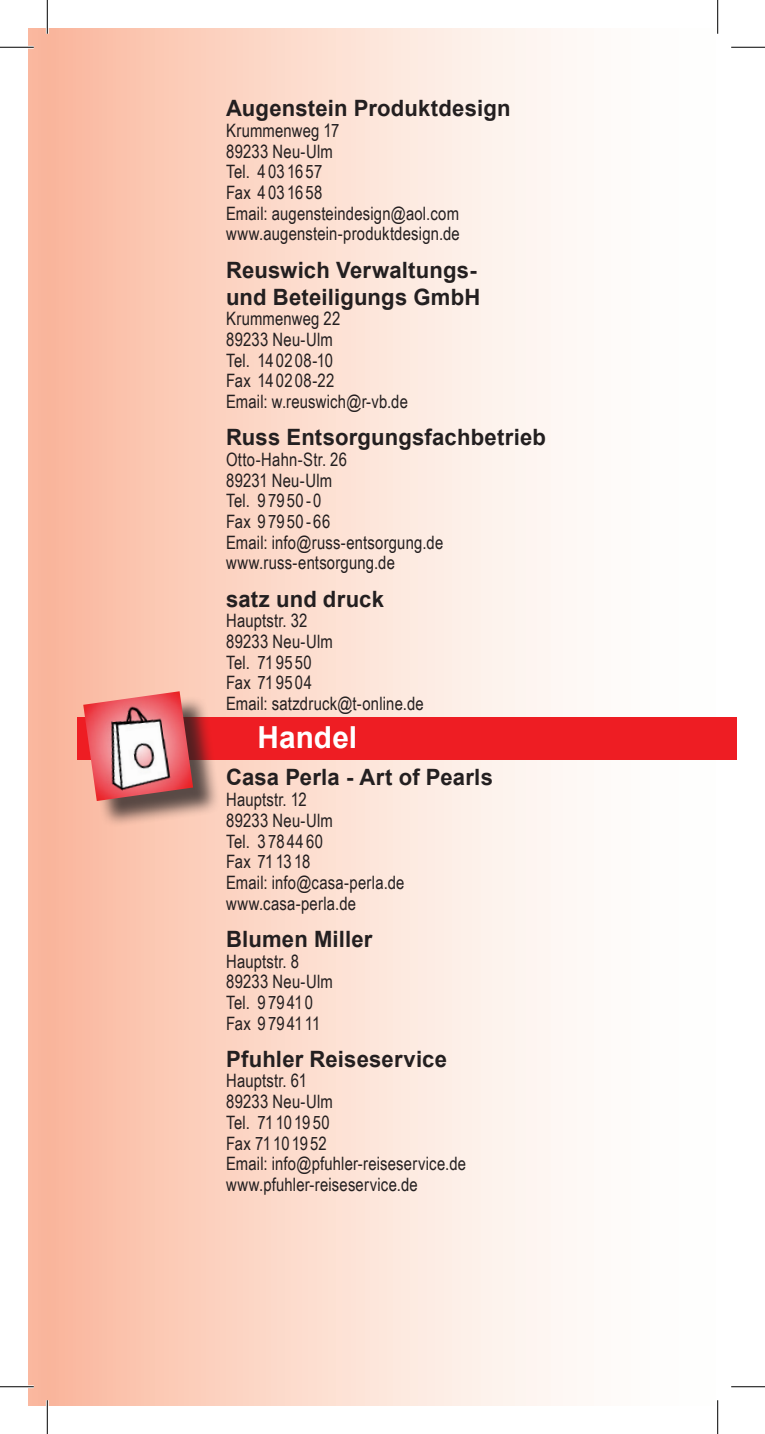
<style>
.page{position:relative;width:765px;height:1434px;background:#fff}
.page>*{position:absolute;margin:0;border:0;box-sizing:border-box;transform-origin:0 0}
.t1{font:700 30.38px "Arial";color:#fff}
.t2{font:700 22.5px/27px "Arial";letter-spacing:.01em;color:#231f20}
.t3{font:18.45px/20.7px "Arial Narrow";letter-spacing:.01em;color:#231f20}
</style>
<div class="page">
<div style="left:47px;top:28px;width:689px;height:1378px;background:linear-gradient(to right,#fbbea5,#fff)"></div>
<div style="left:28px;top:28px;width:21px;height:1378px;background:#f9b69d"></div>
<div style="left:78px;top:717px;width:658px;height:43px;background:#ee1d23"></div>
<div style="left:87px;top:695px;width:132px;height:132px;background:#231f20;opacity:.75"></div>
<img style="left:83px;top:691px;width:110px;height:110px">
<hr style="left:0;top:46px;width:34px;height:3px;background:#fff">
<hr style="left:730px;top:46px;width:34px;height:3px;background:#fff">
<hr style="left:0;top:1385px;width:34px;height:3px;background:#fff">
<hr style="left:730px;top:1385px;width:34px;height:3px;background:#fff">
<hr style="left:46px;top:0;width:3px;height:34px;background:#fff">
<hr style="left:46px;top:1400px;width:3px;height:34px;background:#fff">
<hr style="left:716px;top:0;width:2px;height:34px;background:#fff">
<hr style="left:716px;top:1400px;width:2px;height:34px;background:#fff">
<hr style="left:0;top:47px;width:34px;height:1px;background:#000">
<hr style="left:730px;top:47px;width:34px;height:1px;background:#000">
<hr style="left:0;top:1386px;width:34px;height:1px;background:#000">
<hr style="left:730px;top:1386px;width:34px;height:1px;background:#000">
<hr style="left:47px;top:0;width:1px;height:34px;background:#000">
<hr style="left:47px;top:1400px;width:1px;height:34px;background:#000">
<hr style="left:717px;top:0;width:1px;height:34px;background:#000">
<hr style="left:717px;top:1400px;width:1px;height:34px;background:#000">
<p class="t2" style="left:226px;top:96px;width:286px">Augenstein Produktdesign</p>
<p class="t3" style="left:226px;top:119px;width:235px">Krummenweg 17<br>89233 Neu-Ulm<br>Tel. 4 03 16 57<br>Fax 4031658<br>Email: augensteindesign@aol.com www.augenstein-produktdesign.de</p>
<p class="t2" style="left:226px;top:257px;width:256px">Reuswich Verwaltungs&shy;und Beteiligungs GmbH</p>
<p class="t3" style="left:226px;top:308px;width:183px">Krummenweg 22<br>89233 Neu-Ulm<br>Tel. 14 02 08-10<br>Fax 140208-22<br>Email: w.reuswich@r-vb.de</p>
<p class="t2" style="left:226px;top:425px;width:321px">Russ Entsorgungsfachbetrieb</p>
<p class="t3" style="left:226px;top:448px;width:218px">Otto-Hahn-Str. 26<br>89231 Neu-Ulm<br>Tel. 97950-0<br>Fax 97950-66<br>Email: info@russ-entsorgung.de www.russ-entsorgung.de</p>
<p class="t2" style="left:226px;top:586px;width:159px">satz und druck</p>
<p class="t3" style="left:226px;top:610px;width:199px">Hauptstr. 32<br>89233 Neu-Ulm<br>Tel. 719550<br>Fax 719504<br>Email: satzdruck@t-online.de</p>
<h1 class="t1" style="left:257px;top:718px;width:101px">Handel</h1>
<p class="t2" style="left:226px;top:765px;width:268px">Casa Perla - Art of Pearls</p>
<p class="t3" style="left:226px;top:789px;width:180px">Hauptstr. 12<br>89233 Neu-Ulm<br>Tel. 3784460<br>Fax 71 13 18<br>Email: info@casa-perla.de www.casa-perla.de</p>
<p class="t2" style="left:226px;top:926px;width:148px">Blumen Miller</p>
<p class="t3" style="left:226px;top:950px;width:108px">Hauptstr. 8<br>89233 Neu-Ulm<br>Tel. 9 79 41 0<br>Fax 9 79 41 11</p>
<p class="t2" style="left:226px;top:1046px;width:222px">Pfuhler Reiseservice</p>
<p class="t3" style="left:226px;top:1070px;width:241px">Hauptstr. 61<br>89233 Neu-Ulm<br>Tel. 71 10 19 50<br>Fax 71 10 19 52<br>Email: info@pfuhler-reiseservice.de www.pfuhler-reiseservice.de</p>
</div>
